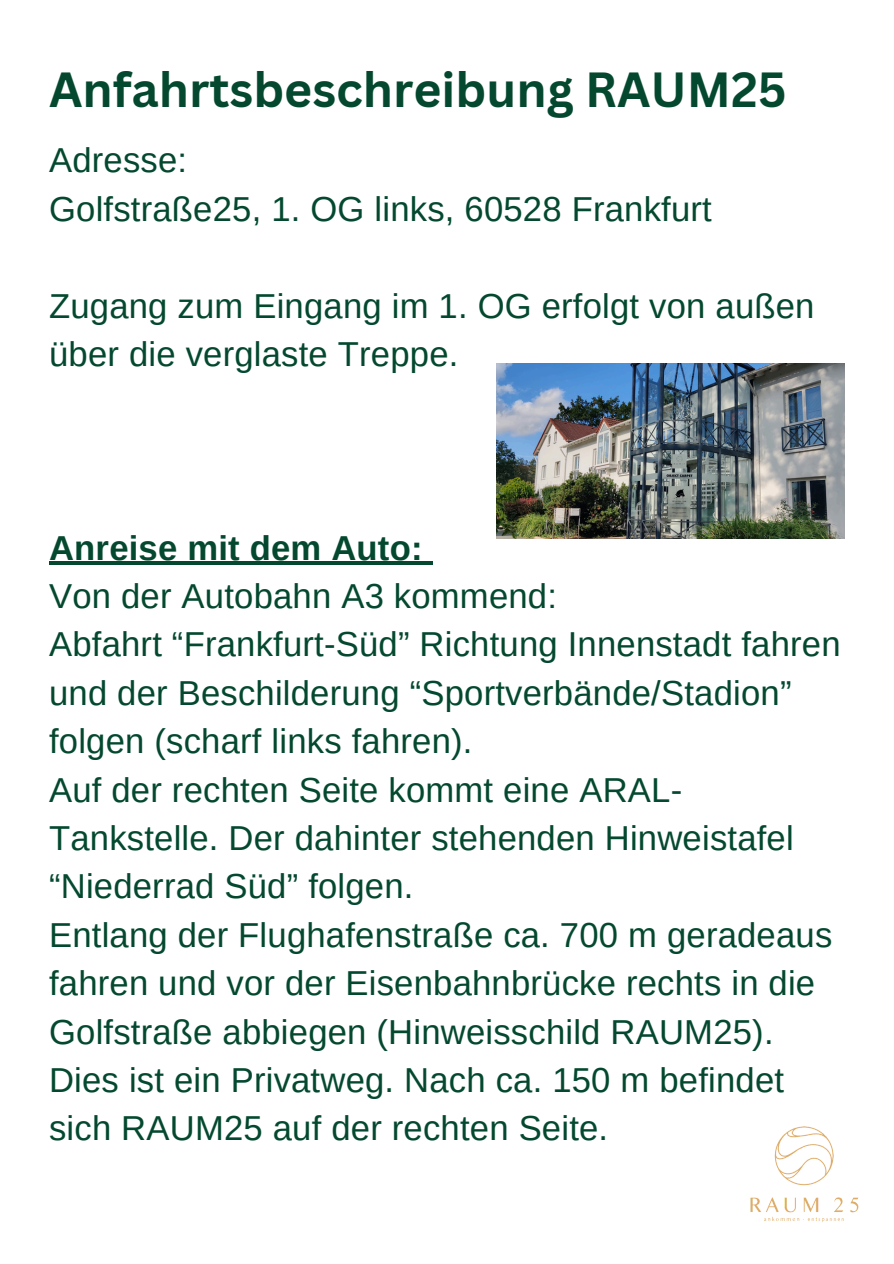
<style>
.page{position:relative;width:894px;height:1264px;background:#fff}
.page>*{position:absolute;margin:0;border:0;box-sizing:border-box;transform-origin:0 0}
.t1{font:700 48px "Canva Sans";color:#04492f}
.t2{font:34.65px/48.3px "Arimo";letter-spacing:.005em;color:#04492f}
.t3{font:700 34.65px "Arimo";letter-spacing:.005em;color:#04492f}
</style>
<div class="page">
<img style="left:750px;top:1126px;width:109px;height:96px">
<hr style="left:49px;top:561px;width:373px;height:4px;background:#04492f">
<hr style="left:422px;top:561px;width:10px;height:4px;background:#04492f">
<img style="left:496px;top:363px;width:348px;height:175px">
<p class="t1" style="left:49px;top:55px;width:738px">Anfahrtsbeschreibung RAUM25</p>
<p class="t2" style="left:49px;top:136px;width:139px">Adresse:</p>
<p class="t2" style="left:49px;top:184px;width:664px">Golfstraße25, 1. OG links, 60528 Frankfurt</p>
<p class="t2" style="left:49px;top:281px;width:766px">Zugang zum Eingang im 1. OG erfolgt von außen über die verglaste Treppe.</p>
<p class="t3" style="left:49px;top:528px;width:375px">Anreise mit dem Auto:</p>
<p class="t2" style="left:49px;top:571px;width:509px">Von der Autobahn A3 kommend:</p>
<p class="t2" style="left:49px;top:620px;width:792px">Abfahrt “Frankfurt-Süd” Richtung Innenstadt fahren und der Beschilderung “Sportverbände/Stadion” folgen (scharf links fahren).</p>
<p class="t2" style="left:49px;top:765px;width:746px">Auf der rechten Seite kommt eine ARAL-<br>Tankstelle. Der dahinter stehenden Hinweistafel “Niederrad Süd” folgen.</p>
<p class="t2" style="left:49px;top:910px;width:784px">Entlang der Flughafenstraße ca. 700 m geradeaus fahren und vor der Eisenbahnbrücke rechts in die Golfstraße abbiegen (Hinweisschild RAUM25).<br>Dies ist ein Privatweg. Nach ca. 150 m befindet sich RAUM25 auf der rechten Seite.</p>
</div>
